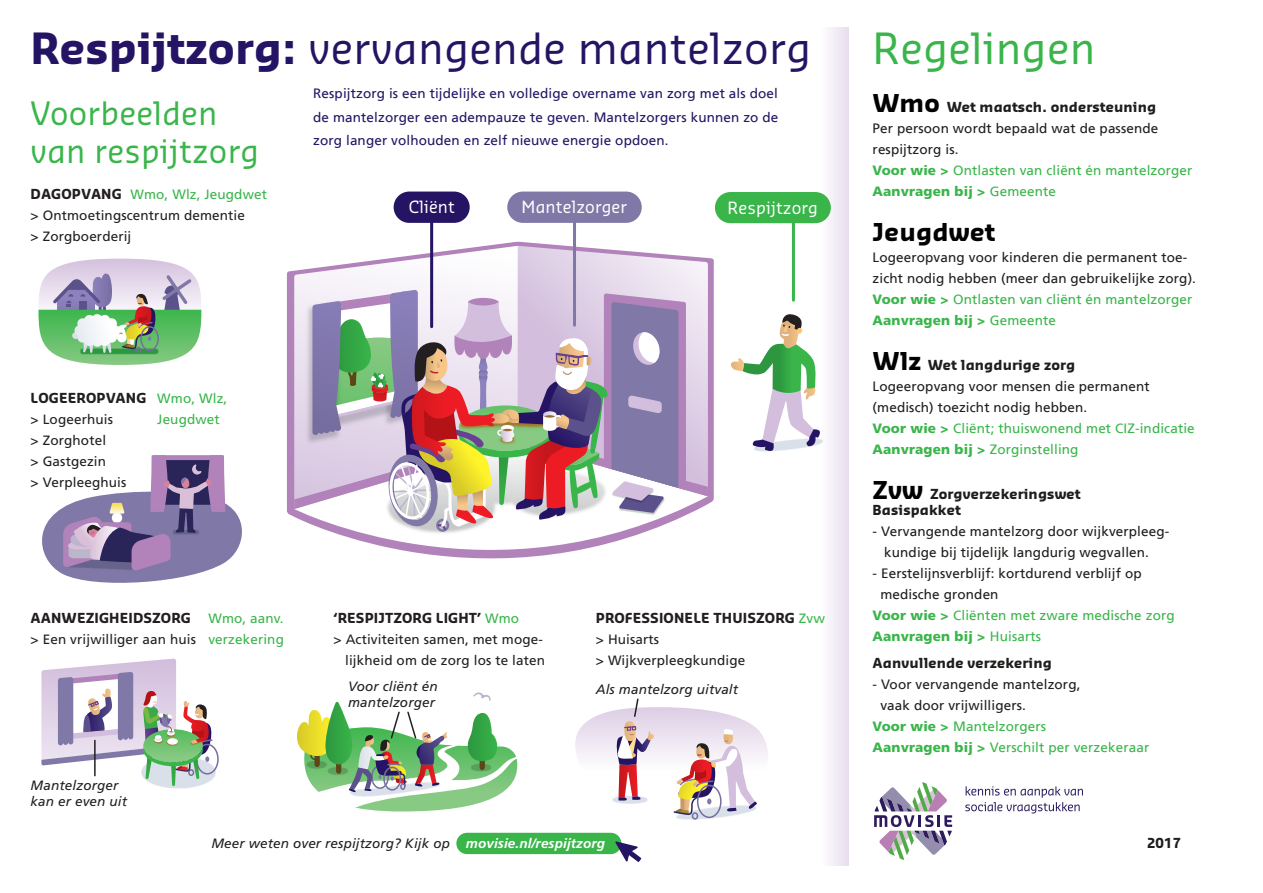
<style>
.page{position:relative;width:1263px;height:893px;background:#fff}
.page>*{position:absolute;margin:0;border:0;box-sizing:border-box;transform-origin:0 0}
.t1{font:42px "Sansa";letter-spacing:.01em;color:#251464}
.t2{font:42px "Sansa";letter-spacing:.01em;color:#39b54a}
.t3{font:31.5px/37.8px "Sansa";letter-spacing:.01em;color:#39b54a}
.t4{font:700 24px "Sansa";letter-spacing:.01em;color:#020202}
.t5{font:16.5px "Sansa";letter-spacing:.01em;color:#fff}
.t6{font:13.5px/21px "Frutiger CE";letter-spacing:.01em;color:#1e1e1c}
.t7{font:13.5px/21px "Frutiger LT Std";letter-spacing:.01em;color:#231f20}
.t8{font:13.5px/23.4px "Frutiger CE";letter-spacing:.01em;color:#251464;text-align:justify}
.t9{font:italic 13.5px/16.2px "Frutiger LT Std";letter-spacing:.01em;color:#231f20}
.t10{font:700 13.5px/16.2px "Sansa";letter-spacing:.01em;color:#1e1e1c}
.t11{font:13.5px "Frutiger CE";letter-spacing:.01em;color:#39b54a}
.t12{font:700 13.5px "Sansa";letter-spacing:.01em;color:#231f20}
.t13{font:900 13.5px "Frutiger LT Std";letter-spacing:.01em;color:#39b54a}
.t14{font:13.5px/21px "Frutiger LT Std";letter-spacing:.01em;color:#39b54a}
.s1{font-weight:700}
.s2{font-family:"Sansa";font-weight:700}
.s3{color:#39b54a}
.s4{font-family:"Frutiger LT Std";font-weight:400;color:#39b54a}
.s5{font-size:24px;color:#020202}
.s6{font-family:"Frutiger LT Std";font-weight:900;color:#39b54a}
.s7{font-family:"Frutiger CE";font-weight:400}
.s8{font-family:"Frutiger LT Std";font-weight:900}
.s9{font-weight:700;color:#fff}
</style>
<div class="page">
<img style="left:559px;top:832px;width:62px;height:23px">
<img style="left:676px;top:815px;width:59px;height:5px">
<div style="left:692px;top:812px;width:6px;height:8px;border:2px solid #766d9f;border-radius:50%"></div>
<div style="left:697px;top:785px;width:25px;height:33px;border:2px solid #766d9f;border-radius:50%"></div>
<img style="left:160px;top:746px;width:56px;height:43px">
<svg style="left:41px;top:659px;width:172px;height:127px"></svg>
<svg style="left:287px;top:242px;width:427px;height:275px"></svg>
<svg style="left:294px;top:246px;width:224px;height:44px"></svg>
<img style="left:287px;top:250px;width:105px;height:245px">
<svg style="left:518px;top:246px;width:190px;height:44px;background:#e4d7e9"></svg>
<img style="left:334px;top:532px;width:311px;height:27px">
<svg style="left:294px;top:290px;width:414px;height:242px"></svg>
<svg style="left:42px;top:455px;width:200px;height:128px"></svg>
<svg style="left:38px;top:259px;width:163px;height:106px"></svg>
<img style="left:700px;top:385px;width:14px;height:121px">
<svg style="left:731px;top:314px;width:85px;height:138px"></svg>
<div style="left:456px;top:833px;width:165px;height:21px;background:#39b54a;border-radius:11px"></div>
<svg style="left:613px;top:841px;width:29px;height:21px"></svg>
<svg style="left:575px;top:698px;width:193px;height:117px"></svg>
<svg style="left:296px;top:692px;width:222px;height:120px"></svg>
<hr style="left:94px;top:740px;width:2px;height:36px;background:#231f20">
<div style="left:394px;top:192px;width:76px;height:31px;background:#251464;border-radius:16px"></div>
<hr style="left:430px;top:217px;width:3px;height:110px;background:#251464">
<div style="left:507px;top:192px;width:135px;height:31px;background:#8078a7;border-radius:16px"></div>
<hr style="left:573px;top:217px;width:3px;height:108px;background:#8078a7">
<hr style="left:792px;top:219px;width:3px;height:81px;background:#39b54a">
<svg style="left:816px;top:27px;width:33px;height:839px"></svg>
<div style="left:715px;top:192px;width:116px;height:31px;background:#39b54a;border-radius:16px"></div>
<svg style="left:874px;top:782px;width:78px;height:78px"></svg>
<svg style="left:965px;top:786px;width:118px;height:27px"></svg>
<h1 class="t1" style="left:31px;top:21px;width:782px"><span class="s1">Respijtzorg:</span> vervangende mantelzorg</h1>
<h2 class="t3" style="left:31px;top:93px;width:230px">Voorbeelden van respijtzorg</h2>
<p class="t8" style="left:313px;top:82px;width:467px">Respijtzorg is een tijdelijke en volledige overname van zorg met als doel de mantelzorger een adempauze te geven. Mantelzorgers kunnen zo de zorg langer volhouden en zelf nieuwe energie opdoen.</p>
<p class="t7" style="left:31px;top:184px;width:238px"><span class="s2">DAGOPVANG</span> <span class="s3">Wmo, Wlz, Jeugdwet </span>&gt; Ontmoetingscentrum dementie<br>&gt; Zorgboerderij</p>
<p class="t5" style="left:409px;top:197px;width:48px">Cliënt</p>
<p class="t5" style="left:522px;top:197px;width:107px">Mantelzorger</p>
<p class="t5" style="left:728px;top:197px;width:92px">Respijtzorg</p>
<p class="t12" style="left:31px;top:389px;width:117px">LOGEEROPVANG</p>
<p class="t7" style="left:31px;top:409px;width:97px">&gt; Logeerhuis<br>&gt; Zorghotel<br>&gt; Gastgezin<br>&gt; Verpleeghuis</p>
<p class="t14" style="left:157px;top:388px;width:72px">Wmo, Wlz,<br>Jeugdwet</p>
<p class="t12" style="left:31px;top:609px;width:162px">AANWEZIGHEIDSZORG</p>
<p class="t7" style="left:31px;top:629px;width:167px">&gt; Een vrijwilliger aan huis</p>
<p class="t14" style="left:208px;top:608px;width:77px">Wmo, aanv. verzekering</p>
<p class="t9" style="left:31px;top:777px;width:98px">Mantelzorger kan er even uit</p>
<p class="t12" style="left:334px;top:609px;width:187px">‘RESPIJTZORG LIGHT’ <span class="s4">Wmo</span></p>
<p class="t7" style="left:334px;top:629px;width:213px;text-align:right">&gt; Activiteiten samen, met moge&shy;lijkheid om de zorg los te laten</p>
<p class="t12" style="left:596px;top:609px;width:230px">PROFESSIONELE THUISZORG <span class="s4">Zvw</span></p>
<p class="t7" style="left:596px;top:629px;width:151px">&gt; Huisarts<br>&gt; Wijkverpleegkundige</p>
<p class="t9" style="left:348px;top:678px;width:91px">Voor cliënt én mantelzorger</p>
<p class="t9" style="left:596px;top:681px;width:144px">Als mantelzorg uitvalt</p>
<h1 class="t2" style="left:873px;top:21px;width:224px">Regelingen</h1>
<p class="t10" style="left:873px;top:98px;width:285px"><span class="s5">Wmo</span> Wet maatsch. ondersteuning</p>
<p class="t6" style="left:873px;top:117px;width:321px">Per persoon wordt bepaald wat de passende respijtzorg is.<br><span class="s6">Voor wie &gt;</span> <span class="s3">Ontlasten van cliënt én mantelzorger</span></p>
<p class="t13" style="left:873px;top:183px;width:185px">Aanvragen bij &gt; <span class="s7">Gemeente</span></p>
<h3 class="t4" style="left:873px;top:216px;width:124px">Jeugdwet</h3>
<p class="t6" style="left:873px;top:246px;width:325px">Logeeropvang voor kinderen die permanent toe&shy;zicht nodig hebben (meer dan gebruikelijke zorg).<br><span class="s6">Voor wie &gt;</span> <span class="s3">Ontlasten van cliënt én mantelzorger</span></p>
<p class="t13" style="left:873px;top:312px;width:185px">Aanvragen bij &gt; <span class="s7">Gemeente</span></p>
<p class="t10" style="left:873px;top:356px;width:204px"><span class="s5">Wlz</span> Wet langdurige zorg</p>
<p class="t6" style="left:873px;top:375px;width:324px">Logeeropvang voor mensen die permanent (medisch) toezicht nodig hebben.<br><span class="s6">Voor wie &gt;</span> <span class="s3">Cliënt; thuiswonend met CIZ-indicatie </span><span class="s6">Aanvragen bij &gt;</span> <span class="s3">Zorginstelling</span></p>
<p class="t10" style="left:873px;top:485px;width:209px"><span class="s5">Zvw</span> Zorgverzekeringswet<br>Basispakket</p>
<p class="t6" style="left:884px;top:521px;width:286px;text-indent:-12px">- Vervangende mantelzorg door wijkverpleeg&shy;kundige bij tijdelijk langdurig wegvallen.</p>
<p class="t6" style="left:873px;top:563px;width:270px">- Eerstelijnsverblijf: kortdurend verblijf op</p>
<p class="t6" style="left:880px;top:584px;width:120px">medische gronden</p>
<p class="t11" style="left:873px;top:607px;width:303px"><span class="s8">Voor wie &gt;</span> Cliënten met zware medische zorg</p>
<p class="t13" style="left:873px;top:628px;width:170px">Aanvragen bij &gt; <span class="s7">Huisarts</span></p>
<p class="t10" style="left:873px;top:654px;width:181px">Aanvullende verzekering</p>
<p class="t6" style="left:873px;top:674px;width:209px">- Voor vervangende mantelzorg,</p>
<p class="t6" style="left:880px;top:695px;width:147px">vaak door vrijwilligers.</p>
<p class="t11" style="left:873px;top:718px;width:175px"><span class="s8">Voor wie &gt;</span> Mantelzorgers</p>
<p class="t11" style="left:873px;top:739px;width:278px"><span class="s8">Aanvragen bij &gt;</span> Verschilt per verzekeraar</p>
<p class="t9" style="left:211px;top:835px;width:395px">Meer weten over respijtzorg? Kijk op <span class="s9">movisie.nl/respijtzorg</span></p>
<p class="t10" style="left:1147px;top:834px;width:36px">2017</p>
</div>
